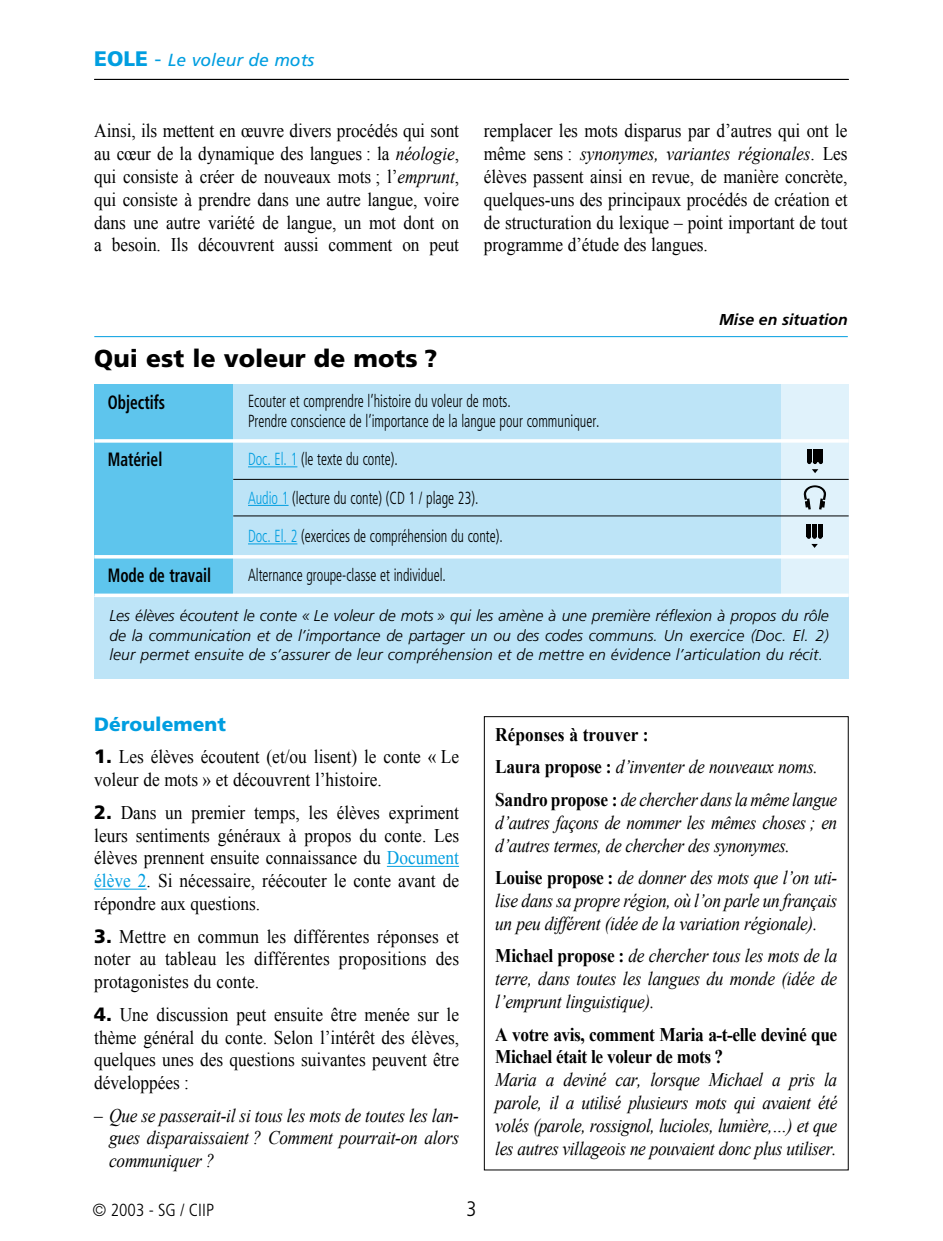
<style>
.page{position:relative;width:943px;height:1241px;background:#fff}
.page>*{position:absolute;margin:0;border:0;box-sizing:border-box;transform-origin:0 0}
.t1{font:900 24.5px "Frutiger";color:#000}
.t2{font:300 condensed 21px "Frutiger";color:#000}
.t3{font:19.25px/22.8px "Times New Roman";color:#000;text-align:justify;scale:.9 1}
.t4{font:italic 19.25px/22.8px "Times New Roman";letter-spacing:-.02em;color:#000;text-align:justify;scale:.9 1}
.t5{font:700 19.25px/22.8px "Times New Roman";letter-spacing:-.025em;color:#000;scale:.9 1}
.t6{font:700 condensed 19.25px "Frutiger";color:#000;scale:.8 1}
.t7{font:900 19.25px "Frutiger";color:#009ee0}
.t8{font:300 condensed 17.5px/19.2px "Frutiger";color:#000;scale:.8 1}
.t9{font:italic 17.5px "Frutiger";color:#009ee0}
.t10{font:300 condensed 17.5px "Frutiger";color:#000}
.t11{font:italic 300 15.75px/19.2px "Frutiger";letter-spacing:.01em;color:#000;text-align:justify}
.t12{font:italic 700 15.75px "Frutiger";color:#000}
.s1{font-weight:900;font-style:normal;font-size:21px}
.s2{font-style:normal;font-size:21px}
.s3{font-style:italic}
.s4{color:#009ee0}
.s5{font-family:"Frutiger";font-weight:900}
.s6{font-style:normal}
.s7{font-weight:700;font-style:normal}
</style>
<div class="page">
<hr style="left:94px;top:79px;width:754px;height:1px;background:#000">
<hr style="left:387px;top:865px;width:72px;height:1px;background:#009ee0">
<hr style="left:94px;top:888px;width:53px;height:1px;background:#009ee0">
<div style="left:94px;top:384px;width:754px;height:294px;background:#bde4f7"></div>
<div style="left:780px;top:384px;width:68px;height:211px;background:#e0f2fb"></div>
<div style="left:94px;top:384px;width:139px;height:211px;background:#5ec5ed"></div>
<hr style="left:94px;top:439px;width:754px;height:3px;background:#fff">
<hr style="left:94px;top:555px;width:754px;height:3px;background:#fff">
<hr style="left:248px;top:466px;width:49px;height:1px;background:#009ee0">
<hr style="left:248px;top:505px;width:40px;height:1px;background:#009ee0">
<hr style="left:248px;top:543px;width:49px;height:1px;background:#009ee0">
<hr style="left:94px;top:336px;width:753px;height:1px;background:#009ee0">
<svg style="left:94px;top:593px;width:754px;height:4px;background:#f3fafd"></svg>
<hr style="left:233px;top:479px;width:615px;height:1px;background:#000">
<hr style="left:233px;top:515px;width:615px;height:1px;background:#000">
<hr style="left:807px;top:449px;width:4px;height:13px;background:#000">
<div style="left:812px;top:449px;width:5px;height:13px;background:#000"></div>
<div style="left:818px;top:449px;width:5px;height:13px;background:#000"></div>
<svg style="left:807px;top:459px;width:16px;height:14px"></svg>
<svg style="left:803px;top:485px;width:23px;height:25px"></svg>
<div style="left:806px;top:523px;width:5px;height:13px;background:#000"></div>
<hr style="left:812px;top:523px;width:4px;height:13px;background:#000">
<hr style="left:818px;top:523px;width:4px;height:13px;background:#000">
<svg style="left:806px;top:534px;width:16px;height:4px"></svg>
<svg style="left:811px;top:544px;width:6px;height:4px"></svg>
<p class="t9" style="left:94px;top:50px;width:221px"><span class="s1">EOLE</span> <span class="s2">-</span> Le voleur de mots</p>
<p class="t3" style="left:94px;top:119px;width:407px">Ainsi, ils mettent en œuvre divers procédés qui sont au cœur de la dynamique des langues : la <span class="s3">néologie</span>, qui consiste à créer de nouveaux mots ; l’<span class="s3">emprunt</span>, qui consiste à prendre dans une autre langue, voire dans une autre variété de langue, un mot dont on a besoin. Ils découvrent aussi comment on peut</p>
<p class="t3" style="left:484px;top:119px;width:405px">remplacer les mots disparus par d’autres qui ont le même sens : <span class="s3">synonymes, variantes régionales</span>. Les élèves passent ainsi en revue, de manière concrète, quelques-uns des principaux procédés de création et de structuration du lexique – point important de tout programme d’étude des langues.</p>
<p class="t12" style="left:719px;top:310px;width:130px">Mise en situation</p>
<p class="t1" style="left:94px;top:344px;width:344px">Qui est le voleur de mots ?</p>
<p class="t6" style="left:108px;top:390px;width:73px">Objectifs</p>
<p class="t6" style="left:108px;top:448px;width:70px">Matériel</p>
<p class="t8" style="left:248px;top:392px;width:441px">Ecouter et comprendre l’histoire du voleur de mots.<br>Prendre conscience de l’importance de la langue pour communiquer.</p>
<p class="t8" style="left:248px;top:449px;width:189px"><span class="s4">Doc. El. 1</span> (le texte du conte).</p>
<p class="t8" style="left:248px;top:488px;width:289px"><span class="s4">Audio 1</span> (lecture du conte) (CD 1 / plage 23).</p>
<p class="t8" style="left:248px;top:526px;width:320px"><span class="s4">Doc. El. 2</span> (exercices de compréhension du conte).</p>
<p class="t8" style="left:248px;top:565px;width:249px">Alternance groupe-classe et individuel.</p>
<p class="t11" style="left:109px;top:606px;width:721px">Les élèves écoutent le conte « Le voleur de mots » qui les amène à une première réflexion à propos du rôle de la communication et de l’importance de partager un ou des codes communs. Un exercice (Doc. El. 2) leur permet ensuite de s’assurer de leur compréhension et de mettre en évidence l’articulation du récit.</p>
<p class="t6" style="left:108px;top:564px;width:131px">Mode de travail</p>
<p class="t7" style="left:94px;top:712px;width:133px">Déroulement</p>
<p class="t3" style="left:94px;top:745px;width:407px"><span class="s5">1.</span> Les élèves écoutent (et/ou lisent) le conte « Le voleur de mots » et découvrent l’histoire.</p>
<p class="t3" style="left:94px;top:800px;width:407px"><span class="s5">2.</span> Dans un premier temps, les élèves expriment leurs sentiments généraux à propos du conte. Les élèves prennent ensuite connaissance du <span class="s4">Document élève 2</span>. Si nécessaire, réécouter le conte avant de répondre aux questions.</p>
<p class="t3" style="left:94px;top:924px;width:407px"><span class="s5">3.</span> Mettre en commun les différentes réponses et noter au tableau les différentes propositions des protagonistes du conte.</p>
<p class="t3" style="left:94px;top:1002px;width:407px"><span class="s5">4.</span> Une discussion peut ensuite être menée sur le thème général du conte. Selon l’intérêt des élèves, quelques unes des questions suivantes peuvent être développées :</p>
<p class="t4" style="left:109px;top:1103px;width:390px;text-indent:-15px"><span class="s6">–</span> Que se passerait-il si tous les mots de toutes les lan&shy;gues disparaissaient ? Comment pourrait-on alors communiquer ?</p>
<p class="t10" style="left:93px;top:1199px;width:123px">© 2003 - SG / CIIP</p>
<p class="t2" style="left:466px;top:1196px;width:12px">3</p>
<p class="t4" style="left:495px;top:717px;width:381px;line-height:32.7px;text-align:left"><span class="s7">Réponses à trouver :<br>Laura propose :</span> d’inventer de nouveaux noms.<br><span class="s7">Sandro propose :</span> de chercher dans la même langue</p>
<p class="t4" style="left:495px;top:810px;width:381px">d’autres façons de nommer les mêmes choses ; en d’autres termes, de chercher des synonymes.</p>
<p class="t4" style="left:495px;top:865px;width:381px"><span class="s7">Louise propose :</span> de donner des mots que l’on uti&shy;lise dans sa propre région, où l’on parle un français un peu différent (idée de la variation régionale).</p>
<p class="t4" style="left:495px;top:944px;width:381px"><span class="s7">Michael propose :</span> de chercher tous les mots de la terre, dans toutes les langues du monde (idée de l’emprunt linguistique).</p>
<p class="t5" style="left:495px;top:1022px;width:381px">A votre avis, comment Maria a-t-elle deviné que<br>Michael était le voleur de mots ?</p>
<p class="t4" style="left:495px;top:1067px;width:381px">Maria a deviné car, lorsque Michael a pris la parole, il a utilisé plusieurs mots qui avaient été volés (parole, rossignol, lucioles, lumière,…) et que les autres villageois ne pouvaient donc plus utiliser.</p>
</div>
